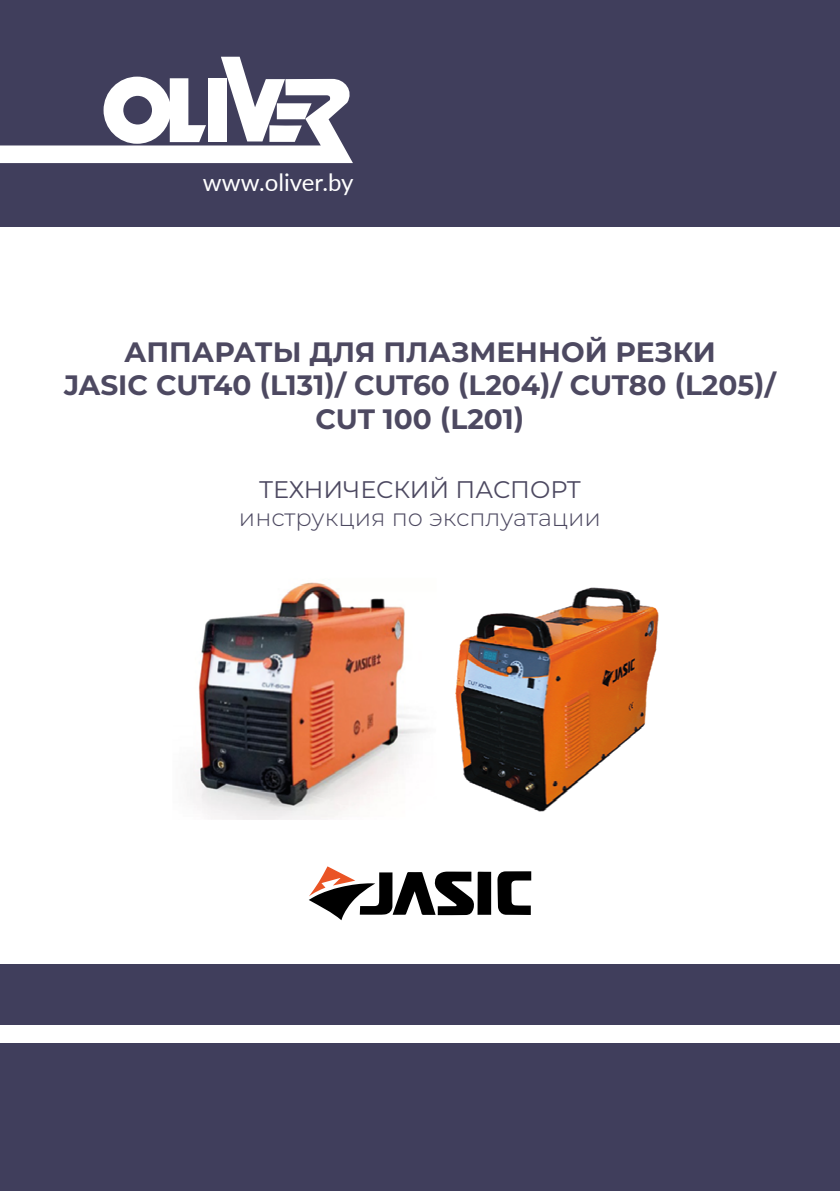
<style>
.page{position:relative;width:840px;height:1191px;background:#fff}
.page>*{position:absolute;margin:0;border:0;box-sizing:border-box;transform-origin:0 0}
.t1{font:700 28px/33.6px "Montserrat";color:#4d4961;text-align:center}
.t2{font:300 24px "Montserrat";color:#4d4961}
.t3{font:24px "Montserrat";color:#4d4961}
.t4{font:24px "Lato";color:#fff}
</style>
<div class="page">
<div style="left:0;top:964px;width:839px;height:227px;background:#403e5c"></div>
<div style="left:0;top:0;width:839px;height:227px;background:#403e5c"></div>
<svg style="left:0;top:57px;width:353px;height:106px"></svg>
<div style="left:0;top:1025px;width:839px;height:18px;background:#fff"></div>
<svg style="left:497px;top:871px;width:34px;height:44px"></svg>
<svg style="left:309px;top:866px;width:182px;height:54px"></svg>
<img style="left:190px;top:582px;width:469px;height:238px">
<img style="left:445px;top:582px;width:3px;height:238px">
<p class="t4" style="left:203px;top:165px;width:152px">www.oliver.by</p>
<p class="t1" style="left:64px;top:334px;width:712px">АППАРАТЫ ДЛЯ ПЛАЗМЕННОЙ РЕЗКИ<br>JASIC CUT40 (L131)/ CUT60 (L204)/ CUT80 (L205)/<br>CUT 100 (L201)</p>
<p class="t3" style="left:259px;top:473px;width:323px">ТЕХНИЧЕСКИЙ ПАСПОРТ</p>
<p class="t2" style="left:239px;top:502px;width:363px">инструкция по эксплуатации</p>
</div>
